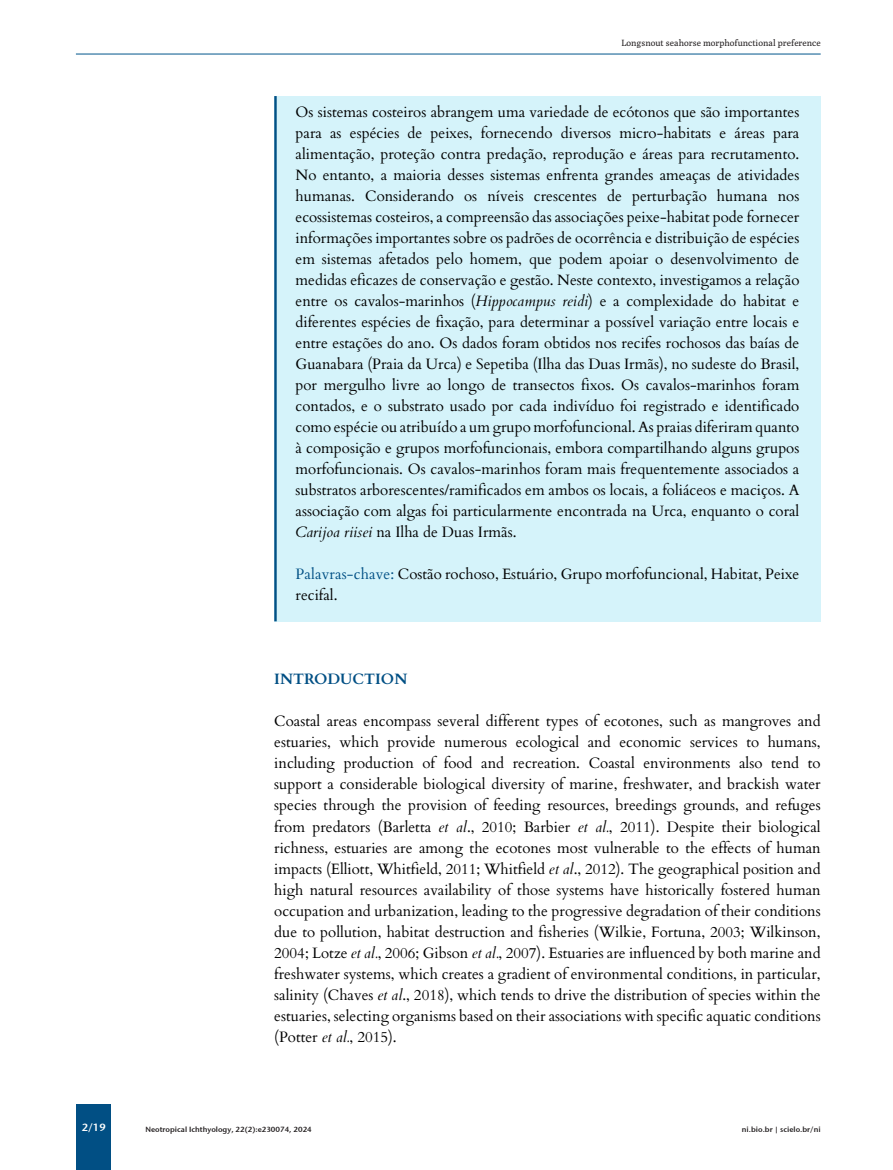
<style>
.page{position:relative;width:893px;height:1170px;background:#fff}
.page>*{position:absolute;margin:0;border:0;box-sizing:border-box;transform-origin:0 0}
.t1{font:15px/21px "Cardo";color:#000;text-align:justify}
.NI_Subtittulos{font:700 15px "Cardo";color:#014f84}
.t2{font:10.5px "Stone Sans Sem ITCTT Semi";color:#fff}
.t3{font:9px "Poly";color:#231f20}
.t4{font:7.5px "Stone Sans Sem ITCTT Semi";color:#231f20}
.s1{font-style:italic}
.s2{color:#015085}
</style>
<div class="page">
<div style="left:77px;top:1104px;width:34px;height:65px;background:#014f84"></div>
<hr style="left:76px;top:54px;width:745px;height:1px;background:#01558c">
<div style="left:274px;top:96px;width:547px;height:525px;background:#d5f3fa"></div>
<hr style="left:274px;top:96px;width:3px;height:525px;background:#015085">
<p class="t3" style="left:621px;top:38px;width:201px">Longsnout seahorse morphofunctional preference</p>
<p class="t1" style="left:296px;top:101px;width:505px">Os sistemas costeiros abrangem uma variedade de ecótonos que são importantes para as espécies de peixes, fornecendo diversos micro-habitats e áreas para alimentação, proteção contra predação, reprodução e áreas para recrutamento.<br>No entanto, a maioria desses sistemas enfrenta grandes ameaças de atividades humanas. Considerando os níveis crescentes de perturbação humana nos ecossistemas costeiros, a compreensão das associações peixe-habitat pode fornecer informações importantes sobre os padrões de ocorrência e distribuição de espécies em sistemas afetados pelo homem, que podem apoiar o desenvolvimento de medidas eficazes de conservação e gestão. Neste contexto, investigamos a relação entre os cavalos-marinhos (<span class="s1">Hippocampus reidi</span>) e a complexidade do habitat e diferentes espécies de fixação, para determinar a possível variação entre locais e entre estações do ano. Os dados foram obtidos nos recifes rochosos das baías de Guanabara (Praia da Urca) e Sepetiba (Ilha das Duas Irmãs), no sudeste do Brasil, por mergulho livre ao longo de transectos fixos. Os cavalos-marinhos foram contados, e o substrato usado por cada indivíduo foi registrado e identificado como espécie ou atribuído a um grupo morfofuncional. As praias diferiram quanto à composição e grupos morfofuncionais, embora compartilhando alguns grupos morfofuncionais. Os cavalos-marinhos foram mais frequentemente associados a substratos arborescentes/ramificados em ambos os locais, a foliáceos e maciços. A associação com algas foi particularmente encontrada na Urca, enquanto o coral <span class="s1">Carijoa riisei</span> na Ilha de Duas Irmãs.</p>
<p class="t1" style="left:296px;top:563px;width:505px"><span class="s2">Palavras-chave:</span> Costão rochoso, Estuário, Grupo morfofuncional, Habitat, Peixe recifal.</p>
<p class="NI_Subtittulos" style="left:274px;top:667px;width:135px">INTRODUCTION</p>
<p class="t1" style="left:274px;top:710px;width:548px">Coastal areas encompass several different types of ecotones, such as mangroves and estuaries, which provide numerous ecological and economic services to humans, including production of food and recreation. Coastal environments also tend to support a considerable biological diversity of marine, freshwater, and brackish water species through the provision of feeding resources, breedings grounds, and refuges from predators (Barletta <span class="s1">et al</span>., 2010; Barbier <span class="s1">et al.</span>, 2011). Despite their biological richness, estuaries are among the ecotones most vulnerable to the effects of human impacts (Elliott, Whitfield, 2011; Whitfield <span class="s1">et al</span>., 2012). The geographical position and high natural resources availability of those systems have historically fostered human occupation and urbanization, leading to the progressive degradation of their conditions due to pollution, habitat destruction and fisheries (Wilkie, Fortuna, 2003; Wilkinson, 2004; Lotze <span class="s1">et al.</span>, 2006; Gibson <span class="s1">et al.</span>, 2007). Estuaries are influenced by both marine and freshwater systems, which creates a gradient of environmental conditions, in particular, salinity (Chaves <span class="s1">et al</span>., 2018), which tends to drive the distribution of species within the estuaries, selecting organisms based on their associations with specific aquatic conditions (Potter <span class="s1">et al.</span>, 2015).</p>
<p class="t2" style="left:82px;top:1118px;width:25px">2/19</p>
<p class="t4" style="left:145px;top:1122px;width:168px">Neotropical Ichthyology, 22(2):e230074, 2024</p>
<p class="t4" style="left:742px;top:1122px;width:80px">ni.bio.br | scielo.br/ni</p>
</div>
